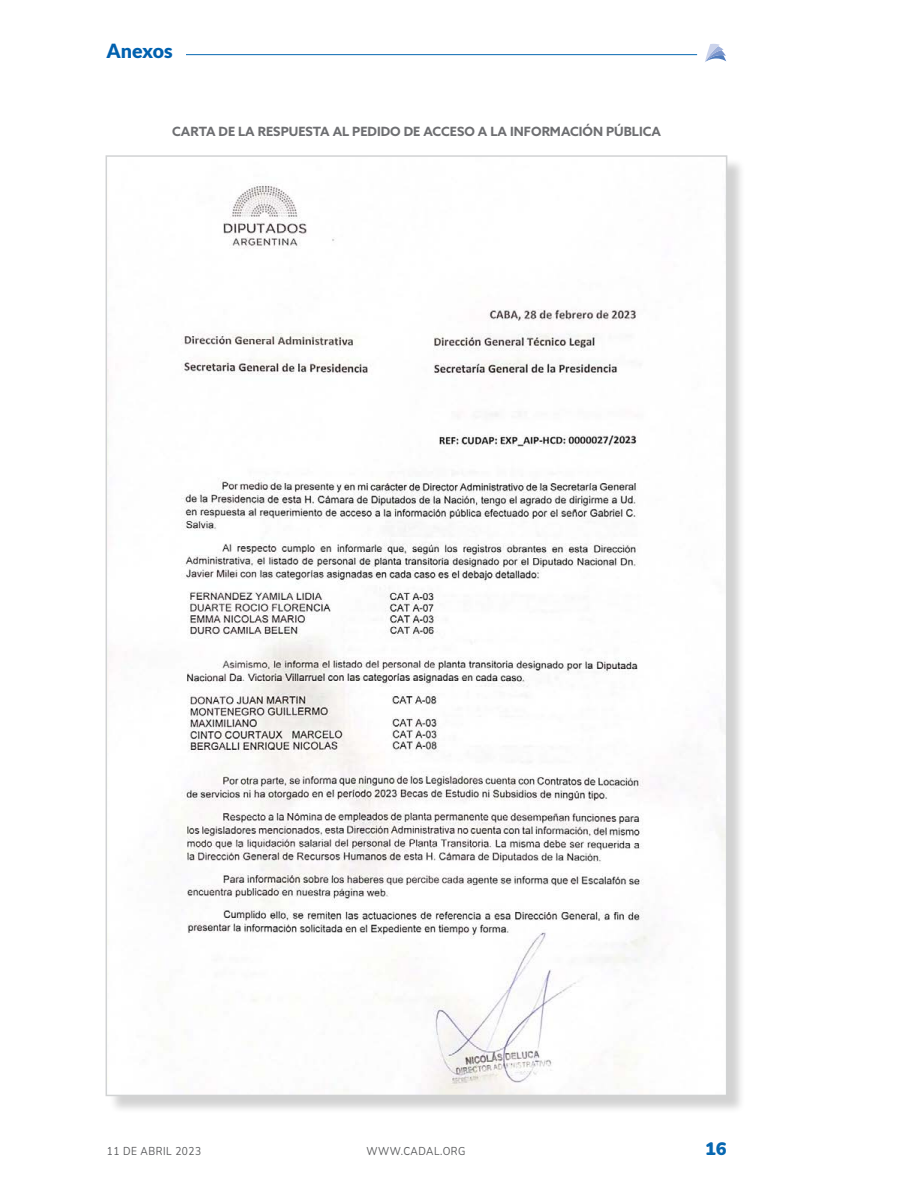
<style>
.page{position:relative;width:918px;height:1188px;background:#fff}
.page>*{position:absolute;margin:0;border:0;box-sizing:border-box;transform-origin:0 0}
.t1{font:900 19.5px "Lato";color:#0061af}
.t2{font:900 18px "Nunito";color:#0767b1}
.t3{font:700 12.75px "Azo Sans";color:#6d6e71}
.t4{font:11.25px "Nunito";letter-spacing:.05em;color:#58595b;scale:.9 1}
</style>
<div class="page">
<svg style="left:705px;top:44px;width:21px;height:18px"></svg>
<hr style="left:106px;top:54px;width:591px;height:1px;background:#0767b1">
<div style="left:107px;top:42px;width:79px;height:28px;background:#fff"></div>
<div style="left:108px;top:158px;width:638px;height:956px;background:#000;opacity:.18"></div>
<img style="left:109px;top:158px;width:615px;height:935px">
<h1 class="t1" style="left:107px;top:39px;width:68px">Anexos</h1>
<p class="t3" style="left:172px;top:123px;width:490px">CARTA DE LA RESPUESTA AL PEDIDO DE ACCESO A LA INFORMACIÓN PÚBLICA</p>
<p class="t4" style="left:107px;top:1143px;width:106px">11 DE ABRIL 2023</p>
<p class="t4" style="left:366px;top:1143px;width:112px">WWW.CADAL.ORG</p>
<h2 class="t2" style="left:705px;top:1136px;width:23px">16</h2>
</div>
